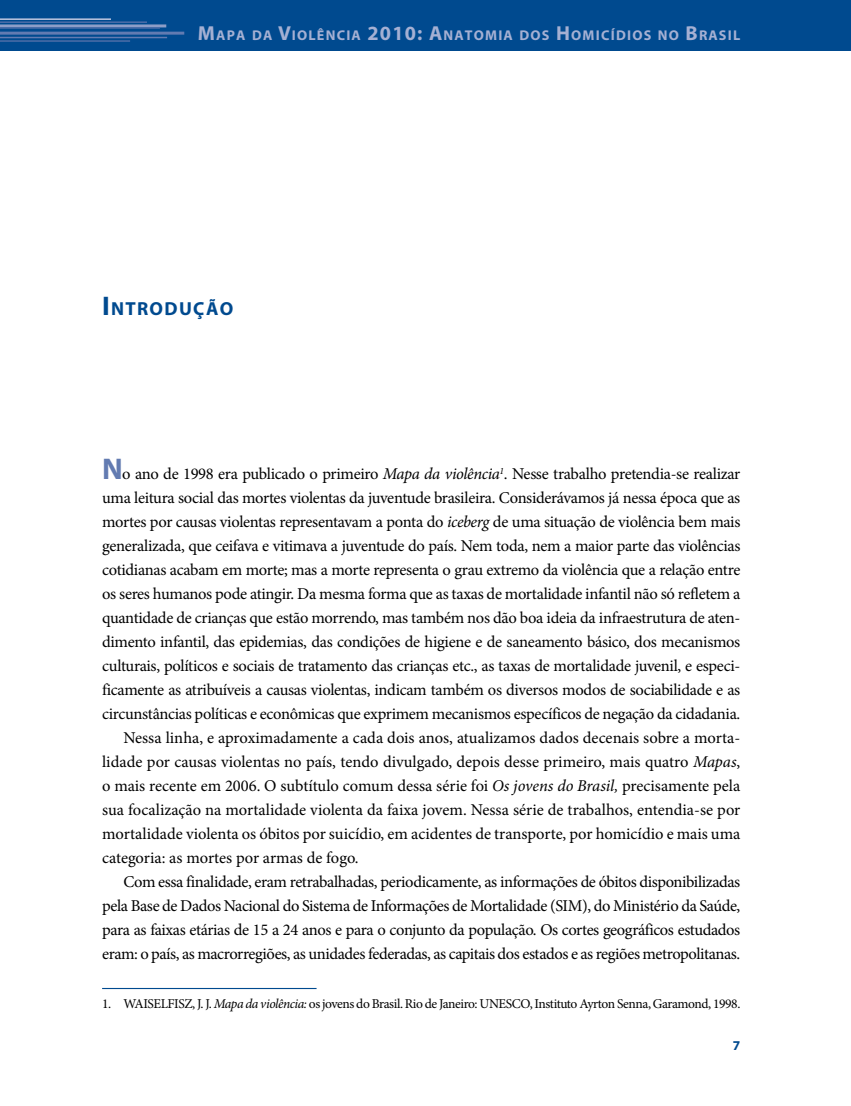
<style>
.page{position:relative;width:851px;height:1106px;background:#fff}
.page>*{position:absolute;margin:0;border:0;box-sizing:border-box;transform-origin:0 0}
.t1{font:700 18.9px "Myriad Pro";letter-spacing:.07em;color:#004a8f}
.t2{font:16.5px "Minion Pro";letter-spacing:-.02em;color:#000}
.t3{font:16.5px "Minion Pro";color:#000}
.t4{font:700 14.1px "Myriad Pro";letter-spacing:.085em;color:#a5b0d3}
.t5{font:13.5px "Minion Pro";letter-spacing:-.03em;color:#000}
.t6{font:700 13.5px "Myriad Pro";color:#004a8f}
.s1{font-size:20.25px}
.s2{font-size:27px}
.s3{font-family:"Myriad Pro";font-weight:700;font-size:30px;color:#627bb1}
.s4{font-style:italic}
</style>
<div class="page">
<div style="left:0;top:0;width:850px;height:51px;background:#004a8f"></div>
<hr style="left:0;top:32px;width:184px;height:3px;background:#627bb1">
<hr style="left:0;top:24px;width:166px;height:3px;background:#8d9dc7">
<hr style="left:0;top:40px;width:130px;height:2px;background:#4d6da8">
<hr style="left:0;top:18px;width:111px;height:2px;background:#bec6e0">
<hr style="left:0;top:37px;width:167px;height:1px;background:#627bb1">
<hr style="left:0;top:27px;width:160px;height:2px;background:#4d6da8">
<hr style="left:0;top:21px;width:147px;height:2px;background:#4d6da8">
<hr style="left:102px;top:988px;width:214px;height:1px;background:#004a8f">
<p class="t4" style="left:198px;top:26px;width:544px"><span class="s1">M</span>APA DA <span class="s1">V</span>IOLÊNCIA <span class="s1">2010: A</span>NATOMIA DOS <span class="s1">H</span>OMICÍDIOS NO <span class="s1">B</span>RASIL</p>
<p class="t1" style="left:102px;top:296px;width:133px"><span class="s2">I</span> NTRODUÇÃO</p>
<p class="t2" style="left:102px;top:462px;width:639px"><span class="s3">N</span> o ano de 1998 era publicado o primeiro <span class="s4">Mapa da violência</span><sup>1</sup>. Nesse trabalho pretendia-se realizar</p>
<p class="t2" style="left:102px;top:486px;width:639px">uma leitura social das mortes violentas da juventude brasileira. Considerávamos já nessa época que as</p>
<p class="t2" style="left:102px;top:510px;width:639px">mortes por causas violentas representavam a ponta do <span class="s4">iceberg</span> de uma situação de violência bem mais</p>
<p class="t2" style="left:102px;top:535px;width:639px">generalizada, que ceifava e vitimava a juventude do país. Nem toda, nem a maior parte das violências</p>
<p class="t2" style="left:102px;top:559px;width:639px">cotidianas acabam em morte; mas a morte representa o grau extremo da violência que a relação entre</p>
<p class="t2" style="left:102px;top:583px;width:639px">os seres humanos pode atingir. Da mesma forma que as taxas de mortalidade infantil não só refletem a</p>
<p class="t2" style="left:102px;top:607px;width:639px">quantidade de crianças que estão morrendo, mas também nos dão boa ideia da infraestrutura de aten-</p>
<p class="t2" style="left:102px;top:631px;width:639px">dimento infantil, das epidemias, das condições de higiene e de saneamento básico, dos mecanismos</p>
<p class="t2" style="left:102px;top:655px;width:639px">culturais, políticos e sociais de tratamento das crianças etc., as taxas de mortalidade juvenil, e especi-</p>
<p class="t2" style="left:102px;top:679px;width:639px">ficamente as atribuíveis a causas violentas, indicam também os diversos modos de sociabilidade e as</p>
<p class="t2" style="left:102px;top:703px;width:639px">circunstâncias políticas e econômicas que exprimem mecanismos específicos de negação da cidadania.</p>
<p class="t2" style="left:123px;top:727px;width:618px">Nessa linha, e aproximadamente a cada dois anos, atualizamos dados decenais sobre a morta-</p>
<p class="t3" style="left:102px;top:751px;width:639px">lidade por causas violentas no país, tendo divulgado, depois desse primeiro, mais quatro <span class="s4">Mapas</span>,</p>
<p class="t3" style="left:102px;top:775px;width:639px">o mais recente em 2006. O subtítulo comum dessa série foi <span class="s4">Os jovens do Brasil,</span> precisamente pela</p>
<p class="t3" style="left:102px;top:799px;width:639px">sua focalização na mortalidade violenta da faixa jovem. Nessa série de trabalhos, entendia-se por</p>
<p class="t3" style="left:102px;top:823px;width:639px">mortalidade violenta os óbitos por suicídio, em acidentes de transporte, por homicídio e mais uma</p>
<p class="t2" style="left:102px;top:847px;width:258px">categoria: as mortes por armas de fogo.</p>
<p class="t2" style="left:123px;top:871px;width:618px">Com essa finalidade, eram retrabalhadas, periodicamente, as informações de óbitos disponibilizadas</p>
<p class="t2" style="left:102px;top:895px;width:639px">pela Base de Dados Nacional do Sistema de Informações de Mortalidade (SIM), do Ministério da Saúde,</p>
<p class="t2" style="left:102px;top:919px;width:639px">para as faixas etárias de 15 a 24 anos e para o conjunto da população. Os cortes geográficos estudados</p>
<p class="t2" style="left:102px;top:943px;width:639px">eram: o país, as macrorregiões, as unidades federadas, as capitais dos estados e as regiões metropolitanas.</p>
<p class="t5" style="left:102px;top:994px;width:639px">1. WAISELFISZ, J. J. <span class="s4">Mapa da violência:</span> os jovens do Brasil. Rio de Janeiro: UNESCO, Instituto Ayrton Senna, Garamond, 1998.</p>
<p class="t6" style="left:732px;top:1036px;width:9px">7</p>
</div>
